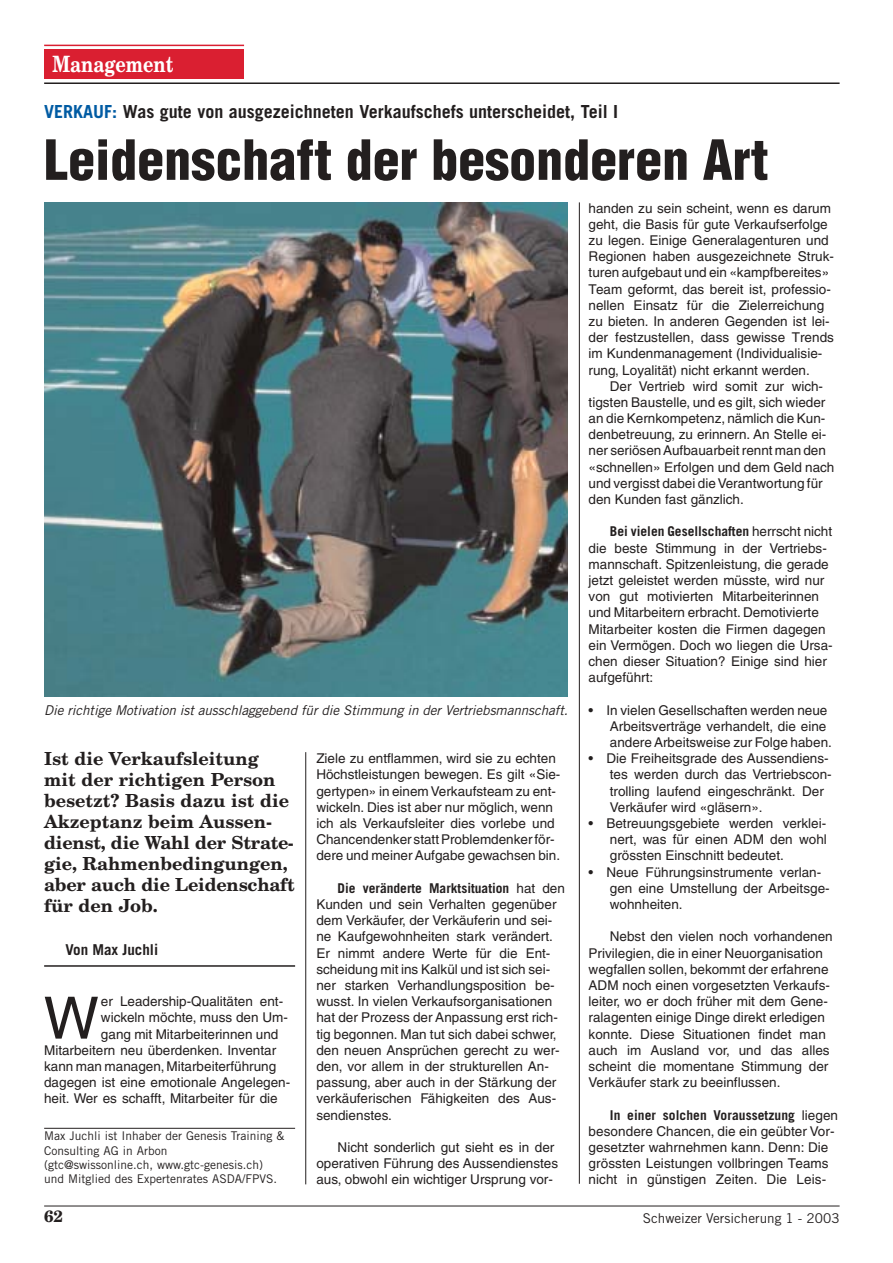
<style>
.page{position:relative;width:893px;height:1263px;background:#fff}
.page>*{position:absolute;margin:0;border:0;box-sizing:border-box;transform-origin:0 0}
.t1{font:58.35px "Helvetica";color:#231f1f}
.t2{font:900 condensed 54px "Helvetica";color:#231f1f}
.t3{font:700 22.5px "New Century Schlbk";color:#fff;scale:.8 1}
.t4{font:700 18px/21px "New Century Schlbk";color:#231f1f}
.t5{font:700 18px "Trade Gothic";color:#231f1f}
.t6{font:700 16.5px "New Century Schlbk";color:#231f1f}
.t7{font:700 15px "Trade Gothic";color:#231f1f}
.t8{font:13.5px/16.2px "Helvetica";color:#231f1f}
.t9{font:700 13.5px "Trade Gothic";color:#231f1f}
.t10{font:italic 13.5px "Trade Gothic";letter-spacing:-.005em;color:#231f1f}
.t11{font:13.5px "Trade Gothic";color:#231f1f}
.t12{font:12px/14.4px "Trade Gothic";color:#231f1f}
.s1{color:#005ba3}
.s2{font-family:"Helvetica";font-weight:400}
</style>
<div class="page">
<div style="left:44px;top:49px;width:200px;height:30px;background:#da1f31"></div>
<hr style="left:44px;top:82px;width:795px;height:2px;background:#231f1f">
<hr style="left:44px;top:45px;width:200px;height:1px;background:#da1f31">
<hr style="left:44px;top:1206px;width:795px;height:1px;background:#231f1f">
<hr style="left:305px;top:752px;width:1px;height:432px;background:#231f1f">
<hr style="left:579px;top:202px;width:1px;height:982px;background:#231f1f">
<hr style="left:44px;top:965px;width:251px;height:2px;background:#231f1f">
<img style="left:44px;top:202px;width:523px;height:495px">
<hr style="left:44px;top:1128px;width:251px;height:1px;background:#231f1f">
<h3 class="t3" style="left:53px;top:55px;width:153px">Management</h3>
<h3 class="t5" style="left:44px;top:105px;width:575px"><span class="s1">VERKAUF:</span> Was gute von ausgezeichneten Verkaufschefs unterscheidet, Teil I</h3>
<h2 class="t2" style="left:44px;top:139px;width:726px">Leidenschaft der besonderen Art</h2>
<p class="t10" style="left:44px;top:705px;width:525px">Die richtige Motivation ist ausschlaggebend für die Stimmung in der Vertriebsmannschaft.</p>
<h3 class="t4" style="left:44px;top:750px;width:252px">Ist die Verkaufsleitung mit der richtigen Person besetzt? Basis dazu ist die<br>Akzeptanz beim Aussen&shy;dienst, die Wahl der Strate&shy;gie, Rahmenbedingungen, aber auch die Leidenschaft für den Job.</h3>
<p class="t7" style="left:65px;top:944px;width:94px">Von Max Juchli</p>
<h1 class="t1" style="left:44px;top:997px;width:57px">W</h1>
<p class="t8" style="left:101px;top:995px;width:184px">er Leadership-Qualitäten ent-</p>
<p class="t8" style="left:101px;top:1011px;width:188px">wickeln möchte, muss den Um-</p>
<p class="t8" style="left:101px;top:1027px;width:179px">gang mit Mitarbeiterinnen und</p>
<p class="t8" style="left:44px;top:1043px;width:233px">Mitarbeitern neu überdenken. Inventar</p>
<p class="t8" style="left:44px;top:1059px;width:233px">kann man managen, Mitarbeiterführung</p>
<p class="t8" style="left:44px;top:1076px;width:247px">dagegen ist eine emotionale Angelegen-</p>
<p class="t8" style="left:44px;top:1092px;width:235px">heit. Wer es schafft, Mitarbeiter für die</p>
<p class="t12" style="left:44px;top:1130px;width:242px">Max Juchli ist Inhaber der Genesis Training &amp; Consulting AG in Arbon<br>(gtc@swissonline.ch, www.gtc-genesis.ch) und Mitglied des Expertenrates ASDA/FPVS.</p>
<p class="t8" style="left:316px;top:752px;width:245px">Ziele zu entflammen, wird sie zu echten Höchstleistungen bewegen. Es gilt «Sie&shy;gertypen» in einem Verkaufsteam zu ent&shy;wickeln. Dies ist aber nur möglich, wenn ich als Verkaufsleiter dies vorlebe und Chancendenker statt Problemdenker för&shy;dere und meiner Aufgabe gewachsen bin.</p>
<p class="t9" style="left:337px;top:883px;width:229px">Die veränderte Marktsituation <span class="s2">hat den</span></p>
<p class="t8" style="left:316px;top:897px;width:245px">Kunden und sein Verhalten gegenüber dem Verkäufer, der Verkäuferin und sei&shy;ne Kaufgewohnheiten stark verändert.<br>Er nimmt andere Werte für die Ent&shy;scheidung mit ins Kalkül und ist sich sei&shy;ner starken Verhandlungsposition be&shy;wusst. In vielen Verkaufsorganisationen hat der Prozess der Anpassung erst rich&shy;tig begonnen. Man tut sich dabei schwer, den neuen Ansprüchen gerecht zu wer&shy;den, vor allem in der strukturellen An&shy;passung, aber auch in der Stärkung der verkäuferischen Fähigkeiten des Aus&shy;sendienstes.</p>
<p class="t8" style="left:316px;top:1140px;width:243px;text-indent:21px">Nicht sonderlich gut sieht es in der operativen Führung des Aussendienstes aus, obwohl ein wichtiger Ursprung vor-</p>
<p class="t8" style="left:588px;top:201px;width:247px">handen zu sein scheint, wenn es darum geht, die Basis für gute Verkaufserfolge zu legen. Einige Generalagenturen und Regionen haben ausgezeichnete Struk&shy;turen aufgebaut und ein «kampfbereites» Team geformt, das bereit ist, professio&shy;nellen Einsatz für die Zielerreichung zu bieten. In anderen Gegenden ist lei&shy;der festzustellen, dass gewisse Trends im Kundenmanagement (Individualisie&shy;rung, Loyalität) nicht erkannt werden.</p>
<p class="t8" style="left:588px;top:379px;width:247px;text-indent:21px">Der Vertrieb wird somit zur wich&shy;tigsten Baustelle, und es gilt, sich wieder an die Kernkompetenz, nämlich die Kun&shy;denbetreuung, zu erinnern. An Stelle ei&shy;ner seriösen Aufbauarbeit rennt man den «schnellen» Erfolgen und dem Geld nach und vergisst dabei die Verantwortung für den Kunden fast gänzlich.</p>
<p class="t9" style="left:610px;top:527px;width:224px">Bei vielen Gesellschaften <span class="s2">herrscht nicht</span></p>
<p class="t8" style="left:588px;top:541px;width:245px">die beste Stimmung in der Vertriebs&shy;mannschaft. Spitzenleistung, die gerade jetzt geleistet werden müsste, wird nur von gut motivierten Mitarbeiterinnen und Mitarbeitern erbracht. Demotivierte Mitarbeiter kosten die Firmen dagegen ein Vermögen. Doch wo liegen die Ursa&shy;chen dieser Situation? Einige sind hier aufgeführt:</p>
<p class="t8" style="left:610px;top:703px;width:223px;text-indent:-21px">• In vielen Gesellschaften werden neue<br>Arbeitsverträge verhandelt, die eine andere Arbeitsweise zur Folge haben.</p>
<p class="t8" style="left:610px;top:752px;width:223px;text-indent:-21px">• Die Freiheitsgrade des Aussendiens&shy;tes werden durch das Vertriebscon&shy;trolling laufend eingeschränkt. Der Verkäufer wird «gläsern».</p>
<p class="t8" style="left:610px;top:816px;width:218px;text-align:justify;text-indent:-21px">• Betreuungsgebiete werden verklei&shy;nert, was für einen ADM den wohl grössten Einschnitt bedeutet.</p>
<p class="t8" style="left:610px;top:865px;width:221px;text-indent:-21px">• Neue Führungsinstrumente verlan&shy;gen eine Umstellung der Arbeitsge&shy;wohnheiten.</p>
<p class="t8" style="left:588px;top:930px;width:245px;text-indent:21px">Nebst den vielen noch vorhandenen Privilegien, die in einer Neuorganisation wegfallen sollen, bekommt der erfahrene ADM noch einen vorgesetzten Verkaufs&shy;leiter, wo er doch früher mit dem Gene&shy;ralagenten einige Dinge direkt erledigen konnte. Diese Situationen findet man auch im Ausland vor, und das alles scheint die momentane Stimmung der Verkäufer stark zu beeinflussen.</p>
<p class="t9" style="left:610px;top:1110px;width:230px">In einer solchen Voraussetzung <span class="s2">liegen</span></p>
<p class="t8" style="left:588px;top:1124px;width:247px">besondere Chancen, die ein geübter Vor&shy;gesetzter wahrnehmen kann. Denn: Die grössten Leistungen vollbringen Teams nicht in günstigen Zeiten. Die Leis-</p>
<p class="t6" style="left:44px;top:1210px;width:20px">62</p>
<p class="t11" style="left:642px;top:1213px;width:198px">Schweizer Versicherung 1 - 2003</p>
</div>
